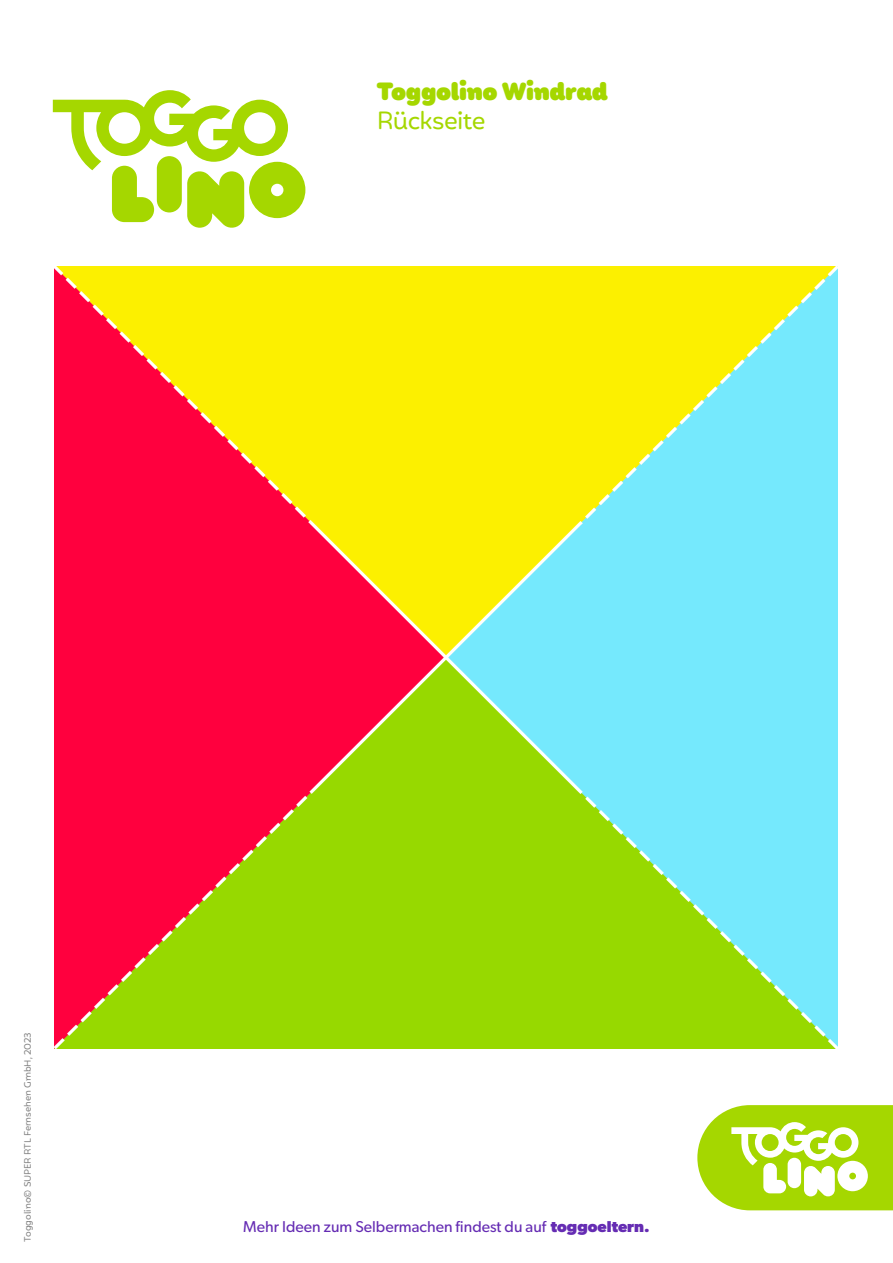
<style>
.page{position:relative;width:893px;height:1263px;background:#fff}
.page>*{position:absolute;margin:0;border:0;box-sizing:border-box;transform-origin:0 0}
.beschreibung_02{font:800 24px "Mohr Rounded Alt";letter-spacing:-.015em;color:#a5d700}
.beschreibung_02-2{font:24px "Mohr Rounded Alt";letter-spacing:-.025em;color:#a5d700}
.t1{font:15.75px "Gibson";color:#652cb3}
.t2{font:9px "Mohr Rounded Alt";color:#808080}
.s1{font-weight:700}
</style>
<div class="page">
<img style="left:55px;top:266px;width:782px;height:783px">
<svg style="left:53px;top:90px;width:252px;height:138px"></svg>
<svg style="left:697px;top:1105px;width:196px;height:105px"></svg>
<p class="beschreibung_02" style="left:377px;top:77px;width:233px">Toggolino Windrad</p>
<p class="beschreibung_02-2" style="left:377px;top:106px;width:110px">Rückseite</p>
<p class="t2" style="left:23px;top:1242px;width:211px;rotate:-90deg">Toggolino© SUPER RTL Fernsehen GmbH, 2023</p>
<p class="t1" style="left:243px;top:1217px;width:408px">Mehr Ideen zum Selbermachen findest du auf <span class="s1">toggoeltern.</span></p>
</div>
